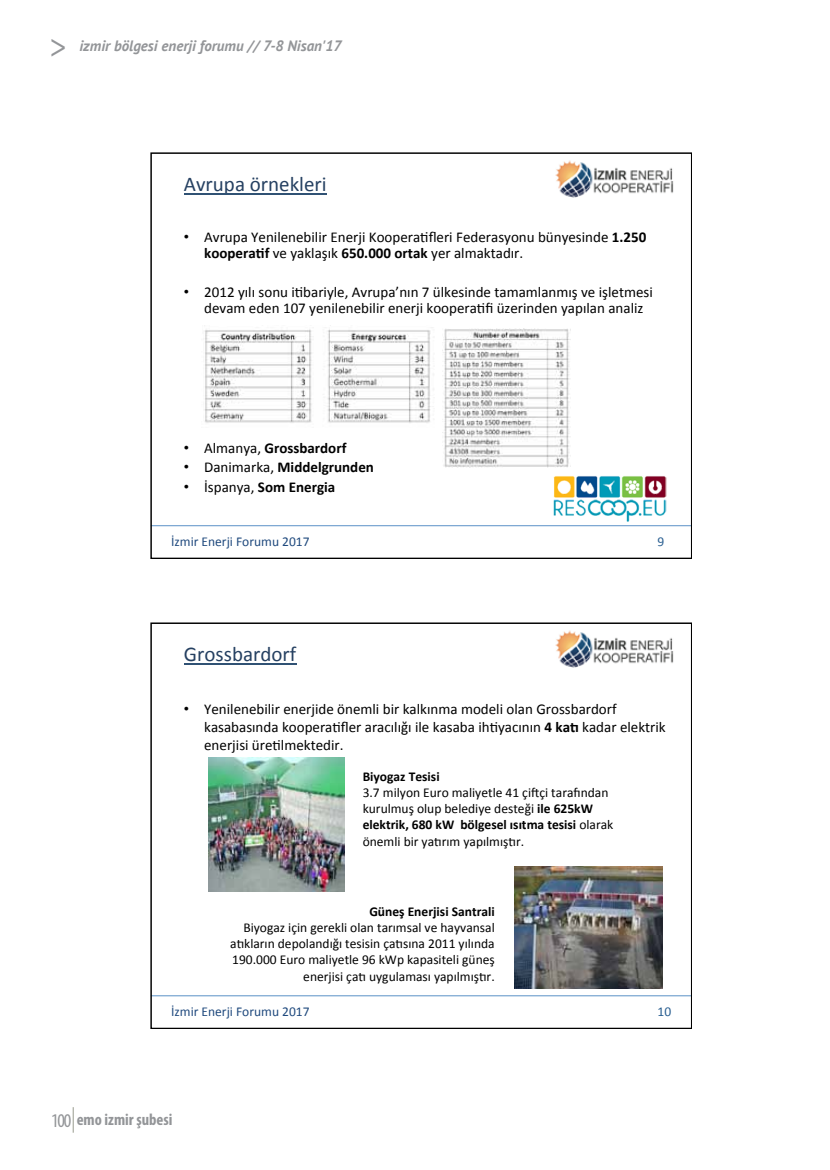
<style>
.page{position:relative;width:830px;height:1170px;background:#fff}
.page>*{position:absolute;margin:0;border:0;box-sizing:border-box;transform-origin:0 0}
.t1{font:21px "Calibri";color:#254061}
.t2{font:700 condensed 16.5px "Myriad Pro";color:#939598}
.t3{font:15px/18px "Calibri";color:#000}
.t4{font:700 15px "Calibri";color:#000}
.t5{font:italic 700 15px "PT Sans";color:#939598}
.t6{font:13.5px/16.2px "Calibri";color:#000}
.t7{font:13.5px "Calibri";color:#1f497d}
.t8{font:700 13.5px "Calibri";color:#000}
.t9{font:13.5px "Calibri";color:#275d90}
.s1{font-family:"Apex New";font-weight:400;font-style:normal;font-size:33px}
.s2{font-family:"Arial"}
.s3{font-weight:700}
.s4{font-family:"Arial";font-weight:400}
.s5{font-weight:400}
.s6{font-weight:400;font-size:19.5px}
</style>
<div class="page">
<svg style="left:73px;top:1107px;width:1px;height:25px"></svg>
<svg style="left:151px;top:153px;width:540px;height:405px"></svg>
<svg style="left:151px;top:623px;width:540px;height:405px"></svg>
<p class="t5" style="left:50px;top:36px;width:293px"><span class="s1">&gt;</span> izmir bölgesi enerji forumu // 7-8 Nisan'17</p>
<h1 class="t1" style="left:184px;top:171px;width:144px">Avrupa örnekleri</h1>
<p class="t3" style="left:204px;top:229px;width:443px;line-height:15.8px;text-indent:-20px"><span class="s2">•</span> Avrupa Yenilenebilir Enerji Koopera&gt;fleri Federasyonu bünyesinde <span class="s3">1.250 koopera&lt;f</span> ve yaklaşık <span class="s3">650.000 ortak</span> yer almaktadır.</p>
<p class="t3" style="left:204px;top:284px;width:450px;line-height:15.9px;text-indent:-20px"><span class="s2">•</span> 2012 yılı sonu i&gt;bariyle, Avrupa’nın 7 ülkesinde tamamlanmış ve işletmesi devam eden 107 yenilenebilir enerji koopera&gt;fi üzerinden yapılan analiz</p>
<p class="t4" style="left:184px;top:438px;width:164px"><span class="s4">•</span> <span class="s5">Almanya,</span> Grossbardorf</p>
<p class="t4" style="left:184px;top:457px;width:191px"><span class="s4">•</span> <span class="s5">Danimarka,</span> Middelgrunden</p>
<p class="t4" style="left:184px;top:477px;width:153px"><span class="s4">•</span> <span class="s5">İspanya,</span> Som Energia</p>
<p class="t7" style="left:171px;top:533px;width:140px">İzmir Enerji Forumu 2017</p>
<p class="t9" style="left:657px;top:533px;width:8px">9</p>
<h1 class="t1" style="left:184px;top:640px;width:114px">Grossbardorf</h1>
<p class="t3" style="left:204px;top:699px;width:463px;text-indent:-20px"><span class="s2">•</span> Yenilenebilir enerjide önemli bir kalkınma modeli olan Grossbardorf kasabasında koopera&gt;fler aracılığı ile kasaba ih&gt;yacının <span class="s3">4 kaU</span> kadar elektrik enerjisi üre&gt;lmektedir.</p>
<p class="t8" style="left:362px;top:768px;width:78px">Biyogaz Tesisi</p>
<p class="t6" style="left:362px;top:784px;width:252px">3.7 milyon Euro maliyetle 41 çilçi taraXndan kurulmuş olup belediye desteği <span class="s3">ile 625kW elektrik, 680 kW bölgesel ısıtma tesisi</span> olarak önemli bir yaTrım yapılmışTr.</p>
<p class="t8" style="left:369px;top:902px;width:127px">Güneş Enerjisi Santrali</p>
<p class="t6" style="left:230px;top:919px;width:266px;text-align:right">Biyogaz için gerekli olan tarımsal ve hayvansal aTkların depolandığı tesisin çaTsına 2011 yılında 190.000 Euro maliyetle 96 kWp kapasiteli güneş enerjisi çaT uygulaması yapılmışTr.</p>
<p class="t7" style="left:171px;top:1003px;width:140px">İzmir Enerji Forumu 2017</p>
<p class="t9" style="left:657px;top:1003px;width:15px">10</p>
<p class="t2" style="left:51px;top:1109px;width:123px"><span class="s6">100</span> emo izmir şubesi</p>
</div>
